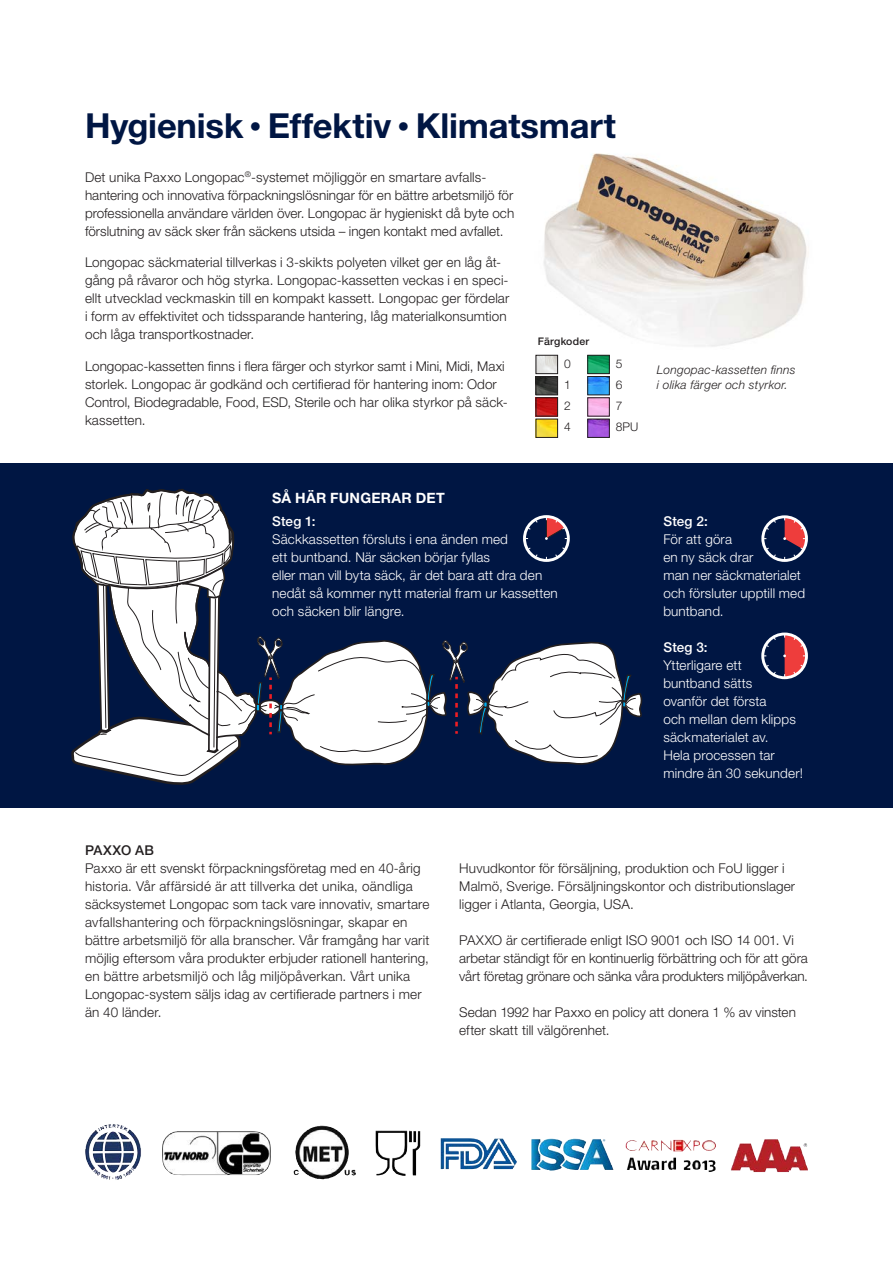
<style>
.page{position:relative;width:893px;height:1263px;background:#fff}
.page>*{position:absolute;margin:0;border:0;box-sizing:border-box;transform-origin:0 0}
.t1{font:700 34.5px "Helvetica Neue LT Std";letter-spacing:-.005em;color:#001643}
.t2{font:700 14.25px "Helvetica Neue LT Std";letter-spacing:.015em;color:#fff}
.t3{font:300 13.5px/18px "Helvetica Neue LT Std";letter-spacing:.01em;color:#231f20}
.t4{font:300 13.5px/18px "Helvetica Neue LT Std";letter-spacing:.01em;color:#fff}
.t5{font:500 13.5px "Helvetica Neue LT Std";letter-spacing:.015em;color:#231f20}
.t6{font:italic 300 12px "Helvetica Neue LT Std";letter-spacing:.025em;color:#231f20}
.t7{font:300 12px "Helvetica Neue LT Std";color:#231f20}
.Bröd_EN{font:500 10.5px "Helvetica Neue LT Std";letter-spacing:.02em;color:#231f20}
.s1{font-size:24px}
.s2{font-weight:500}
</style>
<div class="page">
<img style="left:535px;top:153px;width:272px;height:204px">
<div style="left:0;top:463px;width:893px;height:345px;background:#001643"></div>
<img style="left:100px;top:1124px;width:249px;height:55px">
<img style="left:589px;top:421px;width:18px;height:15px">
<div style="left:587px;top:419px;width:22px;height:19px;border:1px solid #231f20"></div>
<img style="left:589px;top:378px;width:18px;height:15px">
<div style="left:587px;top:376px;width:22px;height:19px;border:1px solid #231f20"></div>
<img style="left:589px;top:357px;width:18px;height:15px">
<div style="left:587px;top:355px;width:22px;height:19px;border:1px solid #231f20"></div>
<img style="left:538px;top:421px;width:18px;height:15px">
<div style="left:536px;top:419px;width:22px;height:19px;border:1px solid #231f20"></div>
<img style="left:538px;top:399px;width:18px;height:15px">
<div style="left:536px;top:397px;width:22px;height:19px;border:1px solid #231f20"></div>
<img style="left:538px;top:378px;width:18px;height:15px">
<div style="left:536px;top:376px;width:22px;height:19px;border:1px solid #231f20"></div>
<img style="left:538px;top:357px;width:18px;height:15px">
<div style="left:536px;top:355px;width:22px;height:19px;border:1px solid #231f20"></div>
<div style="left:761px;top:515px;width:47px;height:47px;border:3px solid #fff;border-radius:50%"></div>
<svg style="left:766px;top:519px;width:10px;height:11px"></svg>
<svg style="left:766px;top:547px;width:10px;height:11px"></svg>
<svg style="left:783px;top:517px;width:25px;height:43px"></svg>
<svg style="left:71px;top:489px;width:572px;height:296px"></svg>
<div style="left:761px;top:632px;width:47px;height:47px;border:3px solid #fff;border-radius:50%"></div>
<svg style="left:765px;top:637px;width:11px;height:10px"></svg>
<svg style="left:765px;top:664px;width:11px;height:11px"></svg>
<svg style="left:783px;top:634px;width:25px;height:45px"></svg>
<p class="t1" style="left:85px;top:105px;width:532px">Hygienisk <span class="s1">•</span> Effektiv <span class="s1">•</span> Klimatsmart</p>
<p class="t3" style="left:85px;top:168px;width:431px">Det unika Paxxo Longopac<sup>®</sup>-systemet möjliggör en smartare avfalls&shy;hantering och innovativa förpackningslösningar för en bättre arbetsmiljö för professionella användare världen över. Longopac är hygieniskt då byte och förslutning av säck sker från säckens utsida – ingen kontakt med avfallet.</p>
<p class="t3" style="left:85px;top:253px;width:426px">Longopac säckmaterial tillverkas i 3-skikts polyeten vilket ger en låg åt&shy;gång på råvaror och hög styrka. Longopac-kassetten veckas i en speci&shy;ellt utvecklad veckmaskin till en kompakt kassett. Longopac ger fördelar i form av effektivitet och tidssparande hantering, låg materialkonsumtion och låga transportkostnader.</p>
<p class="t3" style="left:85px;top:357px;width:424px">Longopac-kassetten finns i flera färger och styrkor samt i Mini, Midi, Maxi storlek. Longopac är godkänd och certifierad för hantering inom: Odor Control, Biodegradable, Food, ESD, Sterile och har olika styrkor på säck&shy;kassetten.</p>
<p class="Bröd_EN" style="left:538px;top:335px;width:53px">Färgkoder</p>
<p class="t7" style="left:564px;top:356px;width:8px">0</p>
<p class="t7" style="left:564px;top:377px;width:8px">1</p>
<p class="t7" style="left:564px;top:398px;width:8px">2</p>
<p class="t7" style="left:564px;top:419px;width:8px">4</p>
<p class="t7" style="left:616px;top:357px;width:8px">5</p>
<p class="t7" style="left:616px;top:378px;width:8px">6</p>
<p class="t7" style="left:616px;top:399px;width:8px">7</p>
<p class="t7" style="left:616px;top:420px;width:24px">8PU</p>
<p class="t6" style="left:657px;top:363px;width:140px">Longopac-kassetten finns</p>
<p class="t6" style="left:657px;top:378px;width:132px">i olika färger och styrkor.</p>
<p class="t2" style="left:272px;top:490px;width:174px">SÅ HÄR FUNGERAR DET</p>
<p class="t4" style="left:272px;top:512px;width:287px"><span class="s2">Steg 1:<br></span>Säckkassetten försluts i ena änden med<br>ett buntband. När säcken börjar fyllas<br>eller man vill byta säck, är det bara att dra den nedåt så kommer nytt material fram ur kassetten och säcken blir längre.</p>
<p class="t4" style="left:663px;top:512px;width:143px"><span class="s2">Steg 2:<br></span>För att göra<br>en ny säck drar<br>man ner säckmaterialet och försluter upptill med buntband.</p>
<p class="t4" style="left:663px;top:638px;width:134px"><span class="s2">Steg 3:<br></span>Ytterligare ett buntband sätts ovanför det första<br>och mellan dem klipps säckmaterialet av.</p>
<p class="t4" style="left:663px;top:746px;width:141px">Hela processen tar mindre än 30 sekunder!</p>
<p class="t5" style="left:85px;top:842px;width:70px">PAXXO AB</p>
<p class="t3" style="left:85px;top:859px;width:346px">Paxxo är ett svenskt förpackningsföretag med en 40-årig historia. Vår affärsidé är att tillverka det unika, oändliga säcksystemet Longopac som tack vare innovativ, smartare avfallshantering och förpackningslösningar, skapar en bättre arbetsmiljö för alla branscher. Vår framgång har varit möjlig eftersom våra produkter erbjuder rationell hantering, en bättre arbetsmiljö och låg miljöpåverkan. Vårt unika Longopac-system säljs idag av certifierade partners i mer än 40 länder.</p>
<p class="t3" style="left:459px;top:859px;width:337px">Huvudkontor för försäljning, produktion och FoU ligger i<br>Malmö, Sverige. Försäljningskontor och distributionslager ligger i Atlanta, Georgia, USA.</p>
<p class="t3" style="left:459px;top:931px;width:350px">PAXXO är certifierade enligt ISO 9001 och ISO 14 001. Vi arbetar ständigt för en kontinuerlig förbättring och för att göra vårt företag grönare och sänka våra produkters miljöpåverkan.</p>
<p class="t3" style="left:459px;top:1003px;width:338px">Sedan 1992 har Paxxo en policy att donera 1 % av vinsten efter skatt till välgörenhet.</p>
</div>
